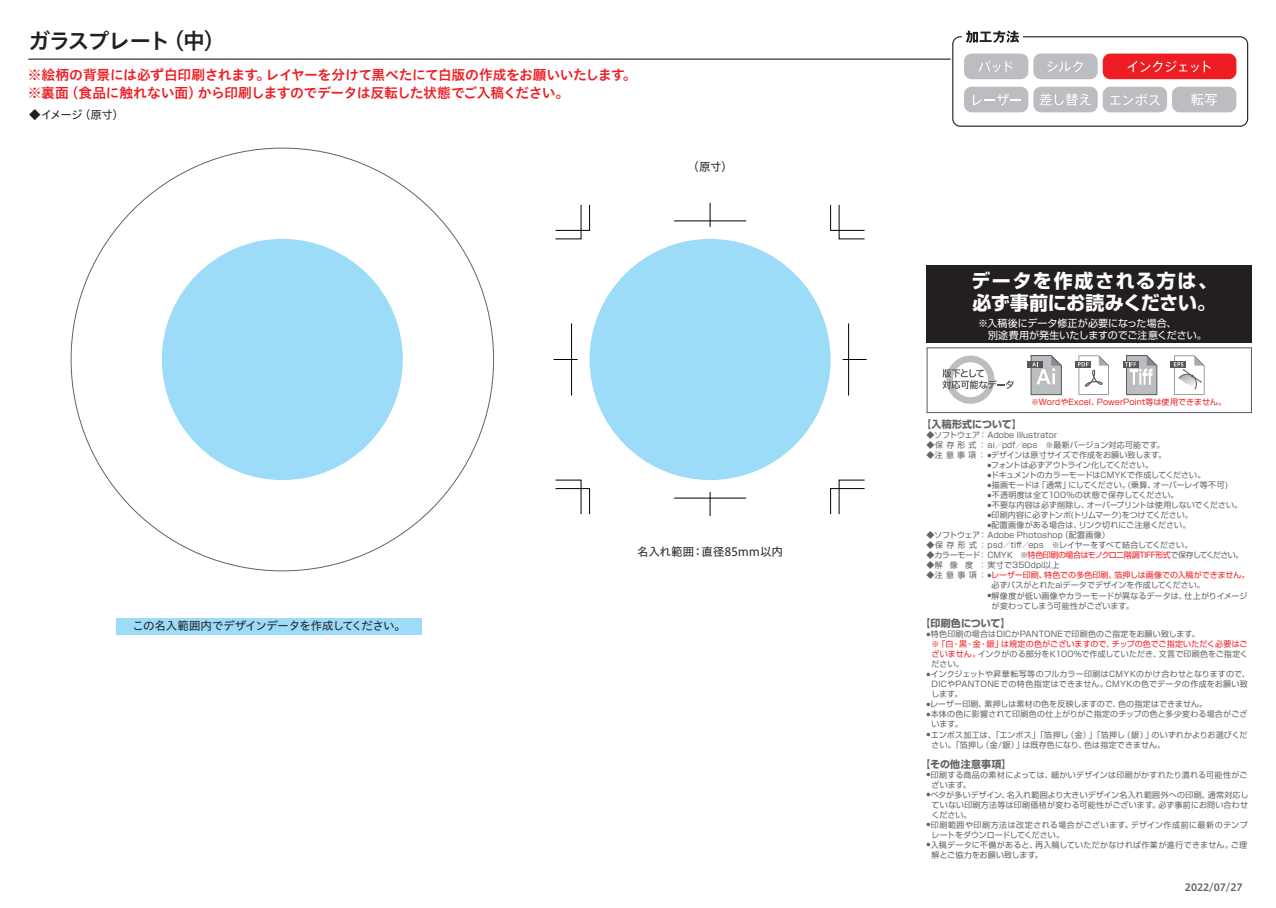
<style>
.page{position:relative;width:1276px;height:908px;background:#fff}
.page>*{position:absolute;margin:0;border:0;box-sizing:border-box;transform-origin:0 0}
.t1{font:21.9px "Hiragino UD Sans Std W6";letter-spacing:-.075em;color:#231f20}
.t2{font:700 19px/22px "Shin Go Pro";letter-spacing:.02em;color:#fff}
.t3{font:13.8px "Hiragino UD Sans Std W6";letter-spacing:-.025em;color:#ee1d23}
.t4{font:11.5px "Hiragino UD Sans Std W4";letter-spacing:-.03em;color:#231f20}
.t5{font:10px/12px "Shin Go Pro";color:#fff}
.t6{font:700 10px "Shin Go Pro";letter-spacing:.01em;color:#636366}
.t7{font:10px "Hiragino UD Sans Std W6";color:#636366}
.t8{font:8px/10px "Shin Go Pro";letter-spacing:.015em;color:#636366}
.t9{font:8px/10px "Shin Go Pro";letter-spacing:.035em;color:#636366}
.t10{font:8px "Shin Go Pro";letter-spacing:-.01em;color:#636366}
.t11{font:8px/10px "Shin Go Pro";letter-spacing:.05em;color:#636366}
.t12{font:8px "Shin Go Pro";letter-spacing:-.055em;color:#636366}
.t13{font:8px "Shin Go Pro";letter-spacing:.01em;color:#ee1d23}
.t14{font:8px "Shin Go Pro";letter-spacing:-.035em;color:#636366}
.s1{color:#ee1d23}
</style>
<div class="page">
<svg style="left:965px;top:31px;width:54px;height:12px"></svg>
<div style="left:964px;top:87px;width:64px;height:25px;background:#bcbdc0;border-radius:7px"></div>
<svg style="left:973px;top:93px;width:48px;height:13px"></svg>
<div style="left:1033px;top:54px;width:64px;height:25px;background:#bcbdc0;border-radius:7px"></div>
<svg style="left:1047px;top:61px;width:35px;height:11px"></svg>
<svg style="left:1102px;top:54px;width:134px;height:25px;background:#ee2a30"></svg>
<div style="left:964px;top:54px;width:64px;height:25px;background:#bcbdc0;border-radius:7px"></div>
<svg style="left:978px;top:61px;width:34px;height:11px"></svg>
<div style="left:1033px;top:87px;width:64px;height:25px;background:#bcbdc0;border-radius:7px"></div>
<svg style="left:1039px;top:93px;width:51px;height:12px"></svg>
<div style="left:1102px;top:87px;width:65px;height:25px;background:#bcbdc0;border-radius:7px"></div>
<svg style="left:1110px;top:93px;width:49px;height:12px"></svg>
<div style="left:1172px;top:87px;width:64px;height:25px;background:#bcbdc0;border-radius:7px"></div>
<svg style="left:1191px;top:93px;width:26px;height:12px"></svg>
<div style="left:952px;top:36px;width:296px;height:91px;border:1px solid #231f20;border-radius:7px"></div>
<hr style="left:28px;top:59px;width:922px;height:1px;background:#231f20">
<div style="left:116px;top:618px;width:306px;height:16px;background:#9cdcf8"></div>
<div style="left:926px;top:266px;width:326px;height:77px;background:#231f20"></div>
<svg style="left:926px;top:347px;width:326px;height:66px"></svg>
<div style="left:162px;top:239px;width:241px;height:241px;background:#9cdcf8;border-radius:50%"></div>
<div style="left:589px;top:239px;width:241px;height:241px;background:#9cdcf8;border-radius:50%"></div>
<svg style="left:555px;top:479px;width:35px;height:35px"></svg>
<svg style="left:555px;top:204px;width:35px;height:35px"></svg>
<svg style="left:830px;top:204px;width:35px;height:35px"></svg>
<svg style="left:830px;top:479px;width:35px;height:35px"></svg>
<svg style="left:553px;top:359px;width:24px;height:1px"></svg>
<hr style="left:571px;top:323px;width:1px;height:72px;background:#000">
<svg style="left:842px;top:359px;width:24px;height:1px"></svg>
<hr style="left:848px;top:323px;width:1px;height:72px;background:#000">
<hr style="left:674px;top:220px;width:72px;height:1px;background:#000">
<svg style="left:710px;top:203px;width:1px;height:24px"></svg>
<hr style="left:674px;top:497px;width:72px;height:1px;background:#000">
<svg style="left:710px;top:492px;width:1px;height:24px"></svg>
<h1 class="t1" style="left:28px;top:24px;width:199px">ガラスプレート（中）</h1>
<h3 class="t3" style="left:28px;top:64px;width:610px">※絵柄の背景には必ず白印刷されます。レイヤーを分けて黒べたにて白版の作成をお願いいたします。</h3>
<h3 class="t4" style="left:29px;top:106px;width:96px">◆イメージ（原寸）</h3>
<h3 class="t3" style="left:28px;top:82px;width:543px">※裏面（食品に触れない面）から印刷しますのでデータは反転した状態でご入稿ください。</h3>
<h3 class="t4" style="left:687px;top:158px;width:46px">（原寸）</h3>
<h3 class="t4" style="left:133px;top:617px;width:275px">この名入範囲内でデザインデータを作成してください。</h3>
<h3 class="t4" style="left:637px;top:543px;width:147px">名入れ範囲：直径85mm以内</h3>
<h2 class="t2" style="left:971px;top:268px;width:247px">データを作成される方は、必ず事前にお読みください。</h2>
<p class="t5" style="left:978px;top:315px;width:230px">※入稿後にデータ修正が必要になった場合、<br>　別途費用が発生いたしますのでご注意ください。</p>
<p class="t13" style="left:1031px;top:395px;width:197px">※WordやExcel、PowerPoint等は使用できません。</p>
<p class="t6" style="left:921px;top:416px;width:102px">【入稿形式について】</p>
<p class="t8" style="left:926px;top:429px;width:132px">◆ソフトウェア： Adobe Illustrator</p>
<p class="t8" style="left:926px;top:439px;width:239px">◆保存形式： ai／pdf／eps　※最新バージョン対応可能です。</p>
<p class="t8" style="left:926px;top:449px;width:241px">◆注意事項： <sup>●</sup>デザインは原寸サイズで作成をお願い致します。</p>
<p class="t14" style="left:987px;top:458px;width:167px"><sup>●</sup>フォントは必ずアウトライン化してください。</p>
<p class="t8" style="left:987px;top:469px;width:219px"><sup>●</sup>ドキュメントのカラーモードはCMYKで作成してください。</p>
<p class="t10" style="left:987px;top:478px;width:242px"><sup>●</sup>描画モードは「通常」にしてください。(乗算、オーバーレイ等不可)</p>
<p class="t8" style="left:987px;top:489px;width:192px"><sup>●</sup>不透明度は全て100%の状態で保存してください。</p>
<p class="t10" style="left:987px;top:498px;width:256px"><sup>●</sup>不要な内容は必ず削除し、オーバープリントは使用しないでください。</p>
<p class="t8" style="left:987px;top:509px;width:207px"><sup>●</sup>印刷内容に必ずトンボ(トリムマーク)をつけてください。</p>
<p class="t8" style="left:987px;top:519px;width:204px"><sup>●</sup>配置画像がある場合は、リンク切れにご注意ください。</p>
<p class="t8" style="left:926px;top:529px;width:185px">◆ソフトウェア： Adobe Photoshop（配置画像）</p>
<p class="t8" style="left:926px;top:539px;width:267px">◆保存形式： psd／tiff／eps　※レイヤーをすべて結合してください。</p>
<p class="t12" style="left:926px;top:548px;width:318px">◆カラーモード： CMYK ※<span class="s1">特色印刷の場合はモノクロ二階調TIFF形式</span>で保存してください。</p>
<p class="t8" style="left:926px;top:559px;width:135px">◆解 像 度 ： 実寸で350dpi以上</p>
<p class="t8" style="left:991px;top:569px;width:259px;text-indent:-65px">◆注意事項： <sup>●</sup><span class="s1">レーザー印刷、特色での多色印刷、箔押しは画像での入稿ができません。</span>必ずパスがとれたaiデータでデザインを作成してください。</p>
<p class="t8" style="left:991px;top:589px;width:257px;text-indent:-4px"><sup>●</sup>解像度が低い画像やカラーモードが異なるデータは、仕上がりイメージが変わってしまう可能性がございます。</p>
<p class="t6" style="left:920px;top:615px;width:91px">【印刷色について】</p>
<p class="t8" style="left:931px;top:628px;width:318px;text-indent:-5px"><sup>●</sup>特色印刷の場合はDICかPANTONEで印刷色のご指定をお願い致します。<br><span class="s1">※「白・黒・金・銀」は規定の色がございますので、チップの色でご指定いただく必要はございません。</span>インクがのる部分をK100%で作成していただき、文言で印刷色をご指定ください。</p>
<p class="t9" style="left:931px;top:668px;width:320px;text-indent:-5px"><sup>●</sup>インクジェットや昇華転写等のフルカラー印刷はCMYKのかけ合わせとなりますので、<br>DICやPANTONEでの特色指定はできません。CMYKの色でデータの作成をお願い致します。</p>
<p class="t8" style="left:926px;top:698px;width:282px"><sup>●</sup>レーザー印刷、素押しは素材の色を反映しますので、色の指定はできません。</p>
<p class="t8" style="left:931px;top:708px;width:317px;text-indent:-5px"><sup>●</sup>本体の色に影響されて印刷色の仕上がりがご指定のチップの色と多少変わる場合がございます。</p>
<p class="t8" style="left:931px;top:728px;width:317px;text-indent:-5px"><sup>●</sup>エンボス加工は、「エンボス」「箔押し（金）」「箔押し（銀）」のいずれかよりお選びください。「箔押し（金/銀）」は既存色になり、色は指定できません。</p>
<p class="t6" style="left:920px;top:755px;width:92px">【その他注意事項】</p>
<p class="t8" style="left:931px;top:768px;width:317px;text-indent:-5px"><sup>●</sup>印刷する商品の素材によっては、細かいデザインは印刷がかすれたり潰れる可能性がございます。</p>
<p class="t8" style="left:931px;top:788px;width:318px;text-align:justify;text-indent:-5px"><sup>●</sup>ベタが多いデザイン、名入れ範囲より大きいデザイン名入れ範囲外への印刷、通常対応していない印刷方法等は印刷価格が変わる可能性がございます。必ず事前にお問い合わせください。</p>
<p class="t11" style="left:931px;top:818px;width:317px;text-indent:-5px"><sup>●</sup>印刷範囲や印刷方法は改定される場合がございます。デザイン作成前に最新のテンプレートをダウンロードしてください。</p>
<p class="t8" style="left:931px;top:838px;width:317px;text-indent:-5px"><sup>●</sup>入稿データに不備があると、再入稿していただかなければ作業が進行できません。ご理解とご協力をお願い致します。</p>
<p class="t7" style="left:1185px;top:879px;width:59px">2022/07/27</p>
</div>
